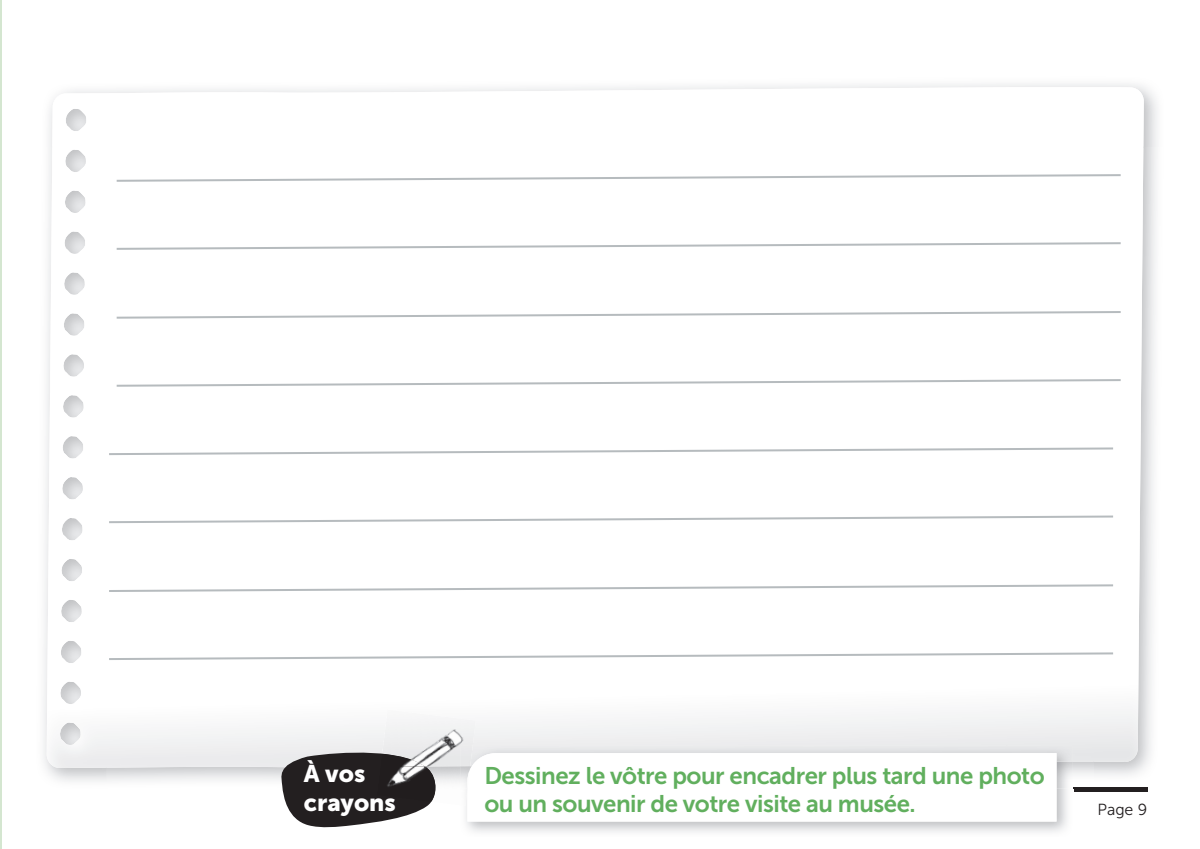
<style>
.page{position:relative;width:1200px;height:849px;background:#fff}
.page>*{position:absolute;margin:0;border:0;box-sizing:border-box;transform-origin:0 0}
.t1{font:24px/28.8px "Museo Sans 700";letter-spacing:-.02em;color:#61af5e}
.t2{font:24px/28.8px "Museo Sans 900";color:#fff}
.t3{font:16px "Museo Sans 300";color:#231f20}
</style>
<div class="page">
<hr style="left:0;top:0;width:1px;height:848px;background:#d4e6d0">
<hr style="left:1073px;top:787px;width:73px;height:4px;background:#231f20">
<img style="left:73px;top:84px;width:1084px;height:63px">
<img style="left:1056px;top:761px;width:37px;height:26px">
<img style="left:48px;top:91px;width:478px;height:472px">
<img style="left:526px;top:87px;width:480px;height:60px">
<img style="left:1006px;top:87px;width:137px;height:674px">
<svg style="left:115px;top:173px;width:1007px;height:10px"></svg>
<svg style="left:107px;top:446px;width:1007px;height:10px"></svg>
<svg style="left:115px;top:310px;width:1007px;height:9px"></svg>
<svg style="left:107px;top:583px;width:1007px;height:9px"></svg>
<svg style="left:115px;top:241px;width:1007px;height:10px"></svg>
<svg style="left:107px;top:514px;width:1007px;height:10px"></svg>
<svg style="left:115px;top:378px;width:1007px;height:9px"></svg>
<svg style="left:107px;top:651px;width:1007px;height:9px"></svg>
<img style="left:465px;top:787px;width:602px;height:45px">
<div style="left:475px;top:745px;width:596px;height:20px;background:#e6e7e9"></div>
<svg style="left:467px;top:752px;width:589px;height:69px"></svg>
<svg style="left:276px;top:747px;width:155px;height:81px"></svg>
<img style="left:431px;top:787px;width:36px;height:18px">
<img style="left:435px;top:766px;width:35px;height:21px">
<img style="left:382px;top:709px;width:93px;height:57px">
<img style="left:460px;top:745px;width:12px;height:20px">
<img style="left:467px;top:769px;width:2px;height:20px">
<img style="left:377px;top:766px;width:58px;height:35px">
<img style="left:380px;top:753px;width:45px;height:13px">
<p class="t2" style="left:304px;top:758px;width:93px">À vos crayons</p>
<p class="t1" style="left:484px;top:760px;width:562px">Dessinez le vôtre pour encadrer plus tard une photo ou un souvenir de votre visite au musée.</p>
<p class="t3" style="left:1097px;top:800px;width:51px">Page 9</p>
</div>
